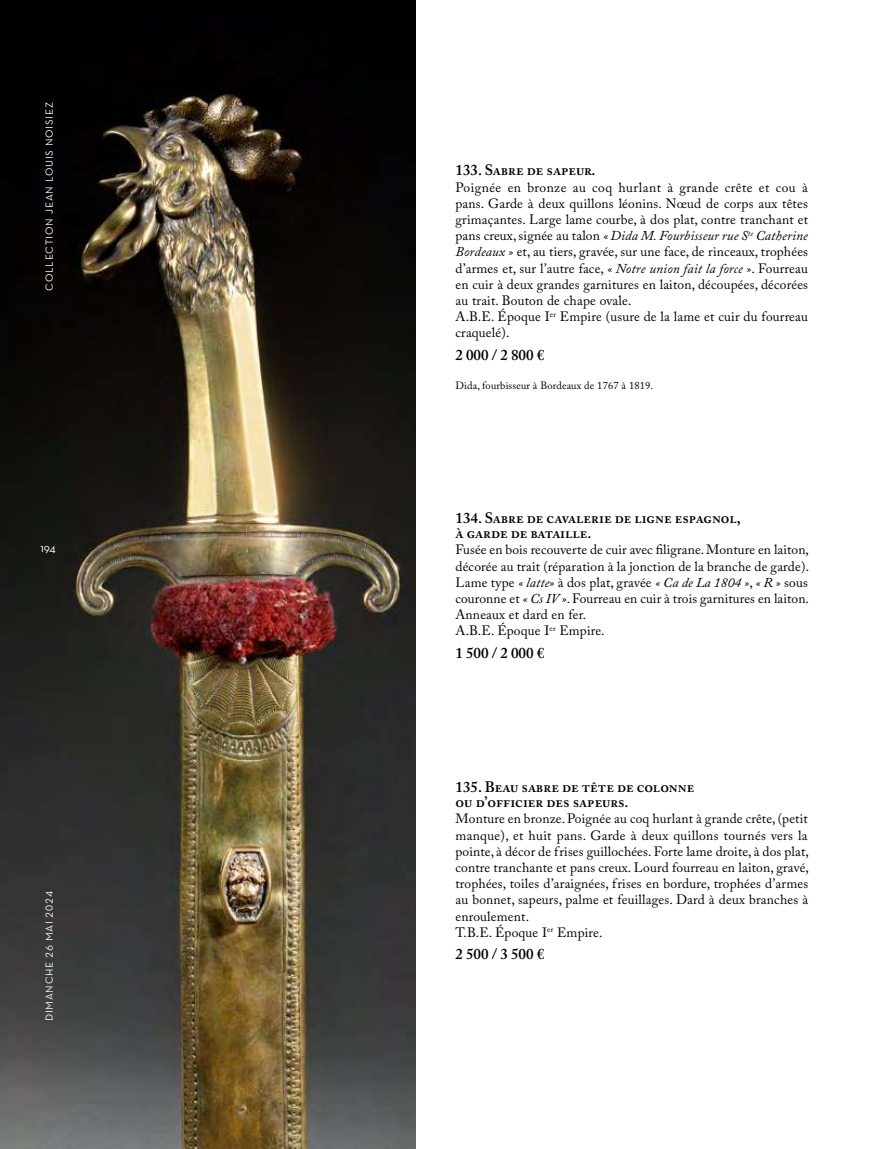
<style>
.page{position:relative;width:893px;height:1149px;background:#fff}
.page>*{position:absolute;margin:0;border:0;box-sizing:border-box;transform-origin:0 0}
.t1{font:600 15px/15px "Adobe Caslon Pro";color:#000}
.t2{font:13.5px/16.2px "Adobe Caslon Pro";letter-spacing:.015em;color:#000}
.t3{font:12px "Neutraface Text";color:#fff}
.t4{font:10.5px "Neutraface Text";letter-spacing:.075em;color:#fff}
.t5{font:10.5px "Adobe Caslon Pro";letter-spacing:.015em;color:#000}
.s1{font-style:italic}
</style>
<div class="page">
<img style="left:0;top:0;width:416px;height:1148px">
<p class="t4" style="left:43px;top:290px;width:190px;rotate:-90deg">COLLECTION JEAN LOUIS NOISIEZ</p>
<p class="t3" style="left:40px;top:540px;width:17px">194</p>
<p class="t4" style="left:43px;top:1021px;width:132px;rotate:-90deg">DIMANCHE 26 MAI 2024</p>
<p class="t1" style="left:455px;top:163px;width:142px">133. Sabre de sapeur.</p>
<p class="t2" style="left:455px;top:179px;width:354px">Poignée en bronze au coq hurlant à grande crête et cou à pans. Garde à deux quillons léonins. Nœud de corps aux têtes grimaçantes. Large lame courbe, à dos plat, contre tranchant et pans creux, signée au talon <span class="s1">« Dida M. Fourbisseur rue S</span><sup>te</sup> <span class="s1">Catherine Bordeaux »</span> et, au tiers, gravée, sur une face, de rinceaux, trophées d’armes et, sur l’autre face, <span class="s1">« Notre union fait la force »</span>. Fourreau en cuir à deux grandes garnitures en laiton, découpées, décorées au trait. Bouton de chape ovale.<br>A.B.E. Époque I<sup>er</sup> Empire (usure de la lame et cuir du fourreau craquelé).</p>
<p class="t1" style="left:455px;top:347px;width:90px">2 000 / 2 800 €</p>
<p class="t5" style="left:455px;top:378px;width:199px">Dida, fourbisseur à Bordeaux de 1767 à 1819.</p>
<p class="t1" style="left:455px;top:510px;width:287px">134. Sabre de cavalerie de ligne espagnol, à garde de bataille.</p>
<p class="t2" style="left:455px;top:541px;width:355px">Fusée en bois recouverte de cuir avec filigrane. Monture en laiton, décorée au trait (réparation à la jonction de la branche de garde).<br>Lame type <span class="s1">« latte»</span> à dos plat, gravée <span class="s1">« Ca de La 1804 »</span>, <span class="s1">« R »</span> sous couronne et <span class="s1">« Cs IV »</span>. Fourreau en cuir à trois garnitures en laiton.<br>Anneaux et dard en fer.<br>A.B.E. Époque I<sup>er</sup> Empire.</p>
<p class="t1" style="left:455px;top:644px;width:90px">1 500 / 2 000 €</p>
<p class="t1" style="left:455px;top:779px;width:240px">135. Beau sabre de tête de colonne ou d’officier des sapeurs.</p>
<p class="t2" style="left:455px;top:810px;width:355px">Monture en bronze. Poignée au coq hurlant à grande crête, (petit manque), et huit pans. Garde à deux quillons tournés vers la pointe, à décor de frises guillochées. Forte lame droite, à dos plat, contre tranchante et pans creux. Lourd fourreau en laiton, gravé, trophées, toiles d’araignées, frises en bordure, trophées d’armes au bonnet, sapeurs, palme et feuillages. Dard à deux branches à enroulement.<br>T.B.E. Époque I<sup>er</sup> Empire.</p>
<p class="t1" style="left:455px;top:946px;width:90px">2 500 / 3 500 €</p>
</div>
